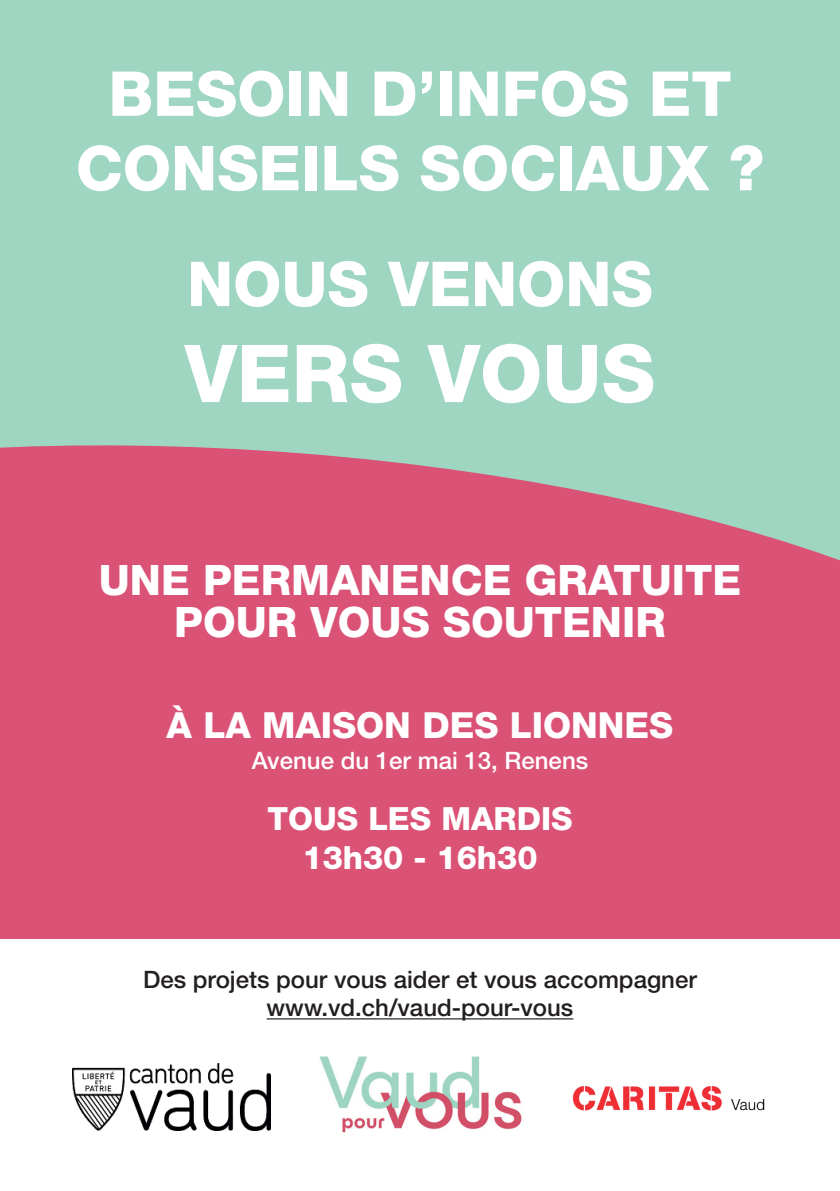
<style>
.page{position:relative;width:840px;height:1191px;background:#fff}
.page>*{position:absolute;margin:0;border:0;box-sizing:border-box;transform-origin:0 0}
.t1{font:800 80px "Helvetica Neue LT Std";color:#fff}
.t2{font:800 62px/74.4px "Helvetica Neue LT Std";color:#fff;text-align:center}
.t3{font:800 42px/42px "Helvetica Neue LT Std";color:#fff;text-align:center}
.t4{font:800 36px "Helvetica Neue LT Std";color:#fff}
.t5{font:800 32px/38.4px "Helvetica Neue LT Std";color:#fff;text-align:center}
.t6{font:500 24px/28.8px "Helvetica Neue LT Std";color:#231f20;text-align:center}
.t7{font:500 24px "Helvetica Neue LT Std";color:#fff}
</style>
<div class="page">
<div style="left:0;top:0;width:839px;height:811px;background:#9fd6c2"></div>
<div style="left:0;top:445px;width:839px;height:494px;background:#da5275"></div>
<img style="left:319px;top:1056px;width:203px;height:77px">
<img style="left:72px;top:1064px;width:198px;height:66px">
<img style="left:572px;top:1086px;width:193px;height:25px">
<hr style="left:266px;top:1018px;width:307px;height:1px;background:#231f20">
<h2 class="t2" style="left:76px;top:56px;width:689px">BESOIN D’INFOS ET<br>CONSEILS SOCIAUX ?</h2>
<h2 class="t2" style="left:187px;top:247px;width:467px">NOUS VENONS</h2>
<h1 class="t1" style="left:185px;top:326px;width:471px">VERS VOUS</h1>
<h3 class="t3" style="left:99px;top:559px;width:643px">UNE PERMANENCE GRATUITE<br>POUR VOUS SOUTENIR</h3>
<h3 class="t4" style="left:166px;top:704px;width:508px">À LA MAISON DES LIONNES</h3>
<p class="t7" style="left:251px;top:746px;width:338px">Avenue du 1er mai 13, Renens</p>
<h3 class="t5" style="left:267px;top:799px;width:306px">TOUS LES MARDIS<br>13h30 - 16h30</h3>
<p class="t6" style="left:143px;top:964px;width:555px">Des projets pour vous aider et vous accompagner www.vd.ch/vaud-pour-vous</p>
</div>
